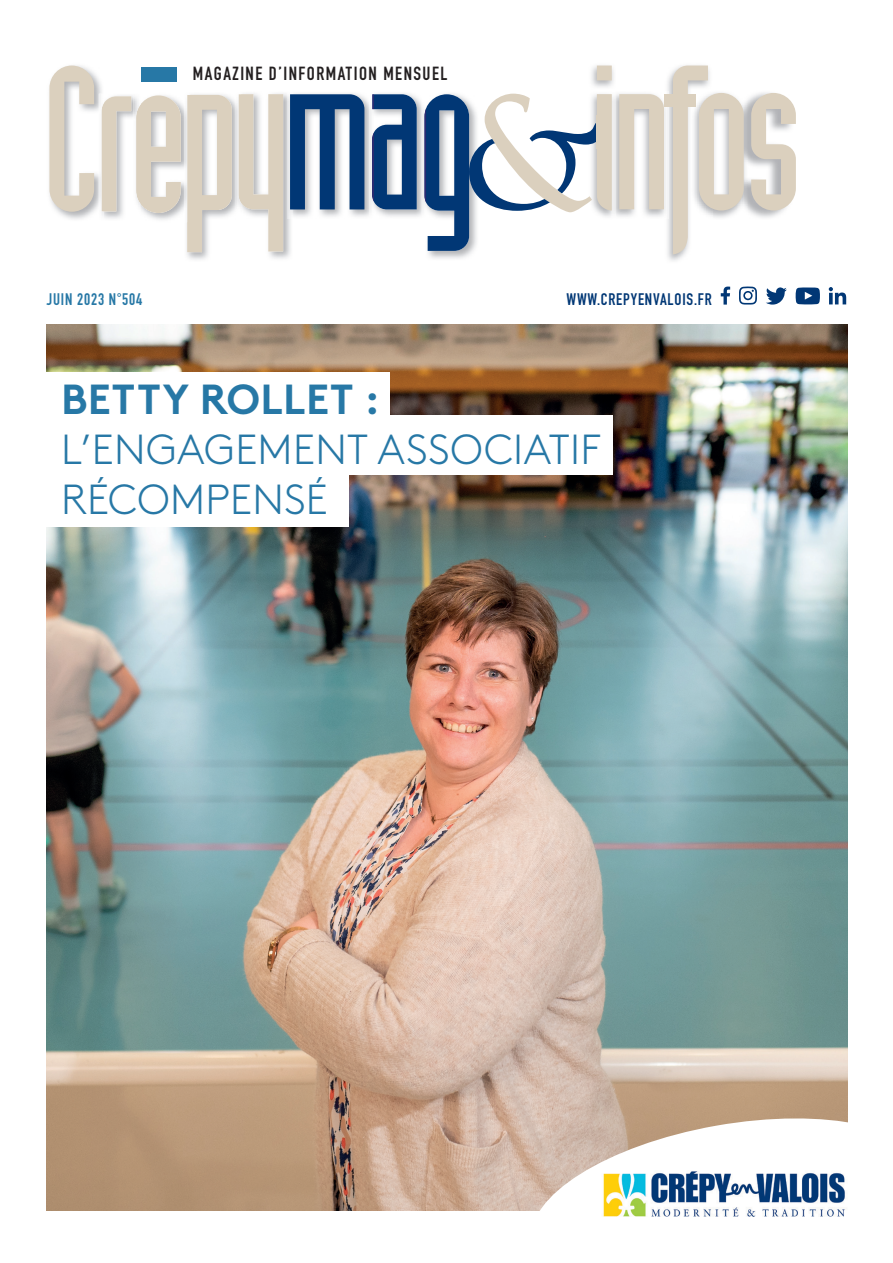
<style>
.page{position:relative;width:893px;height:1263px;background:#fff}
.page>*{position:absolute;margin:0;border:0;box-sizing:border-box;transform-origin:0 0}
.t1{font:300 42px/49.7px "Brown Std";letter-spacing:.01em;color:#2778a6}
.t2{font:18.75px "DIN Engschrift Std";letter-spacing:.08em;color:#231f20}
.t3{font:16.5px "DIN Engschrift Std";letter-spacing:.05em;color:#013775}
.t4{font:16.5px "DIN Engschrift Std";letter-spacing:.05em;color:#2778a6}
.s1{font-weight:700}
.s2{font-weight:700;color:#2577a5}
</style>
<div class="page">
<div style="left:141px;top:67px;width:36px;height:15px;background:#2778a6"></div>
<img style="left:245px;top:93px;width:46px;height:166px">
<svg style="left:241px;top:94px;width:42px;height:157px"></svg>
<img style="left:596px;top:65px;width:18px;height:19px">
<img style="left:612px;top:93px;width:53px;height:124px">
<img style="left:665px;top:65px;width:43px;height:196px">
<img style="left:744px;top:98px;width:4px;height:114px">
<svg style="left:619px;top:94px;width:45px;height:115px"></svg>
<svg style="left:673px;top:66px;width:71px;height:188px"></svg>
<svg style="left:751px;top:93px;width:45px;height:118px"></svg>
<img style="left:428px;top:251px;width:45px;height:8px">
<img style="left:376px;top:93px;width:46px;height:124px">
<svg style="left:374px;top:94px;width:43px;height:115px;background:#426996"></svg>
<img style="left:287px;top:93px;width:82px;height:126px">
<img style="left:372px;top:94px;width:2px;height:108px">
<svg style="left:290px;top:94px;width:74px;height:115px"></svg>
<img style="left:186px;top:94px;width:50px;height:166px">
<img style="left:236px;top:94px;width:5px;height:113px">
<svg style="left:187px;top:95px;width:45px;height:157px"></svg>
<img style="left:103px;top:94px;width:87px;height:128px">
<img style="left:133px;top:94px;width:8px;height:127px">
<svg style="left:103px;top:95px;width:78px;height:118px"></svg>
<img style="left:58px;top:65px;width:45px;height:154px">
<svg style="left:49px;top:66px;width:45px;height:146px"></svg>
<div style="left:664px;top:94px;width:31px;height:13px;background:#dbd0be"></div>
<svg style="left:424px;top:66px;width:188px;height:185px"></svg>
<div style="left:597px;top:115px;width:14px;height:34px;background:#dbd0be"></div>
<svg style="left:721px;top:287px;width:9px;height:18px"></svg>
<svg style="left:739px;top:286px;width:18px;height:19px"></svg>
<svg style="left:766px;top:287px;width:21px;height:18px"></svg>
<svg style="left:795px;top:287px;width:25px;height:18px"></svg>
<svg style="left:829px;top:287px;width:17px;height:17px"></svg>
<img style="left:47px;top:324px;width:800px;height:886px">
<svg style="left:524px;top:1106px;width:324px;height:105px"></svg>
<img style="left:600px;top:1167px;width:248px;height:50px">
<div style="left:17px;top:472px;width:332px;height:55px;background:#fff"></div>
<div style="left:34px;top:372px;width:356px;height:58px;background:#fff"></div>
<div style="left:34px;top:415px;width:579px;height:59px;background:#fff"></div>
<p class="t2" style="left:193px;top:63px;width:256px">MAGAZINE D’INFORMATION MENSUEL</p>
<p class="t4" style="left:47px;top:289px;width:97px">JUIN 2023 N°504</p>
<p class="t3" style="left:566px;top:289px;width:147px">WWW.CREPYENVALOIS.FR</p>
<p class="t1" style="left:61px;top:376px;width:542px"><span class="s1">BETTY</span> <span class="s2">R</span><span class="s1">OLLET :<br></span>L’ENGAGEMENT ASSOCIATIF<br>RÉCOMPENSÉ</p>
</div>
